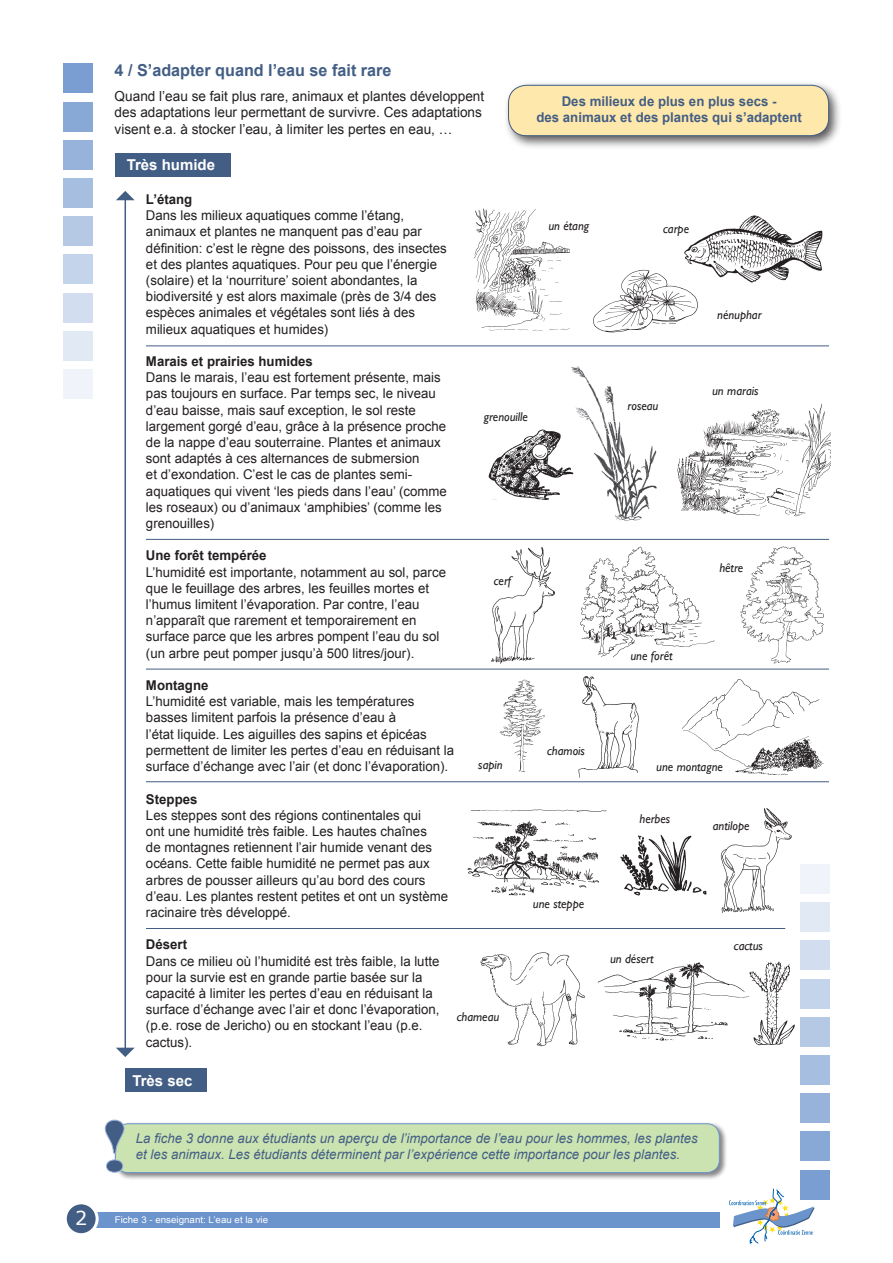
<style>
.page{position:relative;width:893px;height:1263px;background:#fff}
.page>*{position:absolute;margin:0;border:0;box-sizing:border-box;transform-origin:0 0}
.t1{font:19.2px "Verdana";color:#fff}
.t2{font:700 16.5px "Arial";color:#435e85}
.t3{font:700 15px "Arial";color:#fff}
.t4{font:13.8px/16.6px "Arial";color:#231f20}
.t5{font:13.5px/16.2px "Arial";color:#231f20}
.t6{font:italic 13.5px/16.2px "Arial";color:#435e85}
.t7{font:700 13.5px "Arial";color:#231f20}
.t8{font:700 13.5px/16.2px "Arial";color:#435e85;text-align:center}
.t9{font:italic 12.75px "Gill Sans";color:#231f20}
.t10{font:9.3px "Arial";color:#fff;scale:1.05 1}
</style>
<div class="page">
<div style="left:86px;top:1213px;width:634px;height:15px;background:#6b93cc"></div>
<div style="left:800px;top:864px;width:29px;height:29px;background:#f0f4fa"></div>
<div style="left:800px;top:902px;width:29px;height:29px;background:#e1e9f5"></div>
<div style="left:800px;top:941px;width:29px;height:29px;background:#d2deef"></div>
<div style="left:800px;top:979px;width:29px;height:29px;background:#c4d4ea"></div>
<div style="left:800px;top:1017px;width:29px;height:29px;background:#b5c9e5"></div>
<div style="left:800px;top:1055px;width:29px;height:29px;background:#a6bee0"></div>
<div style="left:800px;top:1093px;width:29px;height:29px;background:#97b3db"></div>
<div style="left:800px;top:1131px;width:29px;height:30px;background:#88a8d6"></div>
<div style="left:800px;top:1170px;width:29px;height:29px;background:#7a9ed1"></div>
<div style="left:64px;top:370px;width:29px;height:29px;background:#f0f4fa"></div>
<div style="left:64px;top:332px;width:29px;height:29px;background:#e1e9f5"></div>
<div style="left:64px;top:293px;width:29px;height:29px;background:#d2deef"></div>
<div style="left:64px;top:255px;width:29px;height:29px;background:#c4d4ea"></div>
<div style="left:64px;top:217px;width:29px;height:29px;background:#b5c9e5"></div>
<div style="left:64px;top:179px;width:29px;height:29px;background:#a6bee0"></div>
<div style="left:64px;top:141px;width:29px;height:29px;background:#97b3db"></div>
<div style="left:64px;top:102px;width:29px;height:29px;background:#88a8d6"></div>
<div style="left:64px;top:64px;width:29px;height:29px;background:#7a9ed1"></div>
<div style="left:65px;top:1203px;width:32px;height:32px;background:#435e85;border-radius:50%"></div>
<div style="left:64px;top:1201px;width:35px;height:35px;border:3px solid #fff;border-radius:50%"></div>
<svg style="left:729px;top:1189px;width:86px;height:54px"></svg>
<div style="left:503px;top:80px;width:340px;height:69px;background:#231f20;opacity:.75"></div>
<div style="left:508px;top:85px;width:321px;height:51px;background:#ffe8ab;border-radius:18px"></div>
<div style="left:508px;top:85px;width:321px;height:51px;border:1px solid #405d84;border-radius:18px"></div>
<img style="left:474px;top:208px;width:95px;height:123px">
<img style="left:684px;top:215px;width:139px;height:67px">
<img style="left:593px;top:265px;width:108px;height:68px">
<img style="left:677px;top:403px;width:154px;height:114px">
<img style="left:571px;top:366px;width:86px;height:155px">
<img style="left:488px;top:428px;width:86px;height:72px">
<img style="left:491px;top:547px;width:64px;height:117px">
<img style="left:578px;top:676px;width:61px;height:102px">
<img style="left:682px;top:679px;width:141px;height:97px">
<img style="left:580px;top:546px;width:135px;height:112px">
<img style="left:740px;top:546px;width:84px;height:117px">
<img style="left:499px;top:679px;width:46px;height:93px">
<img style="left:480px;top:952px;width:105px;height:95px">
<img style="left:597px;top:962px;width:152px;height:79px">
<svg style="left:749px;top:961px;width:46px;height:84px"></svg>
<img style="left:720px;top:808px;width:72px;height:105px">
<img style="left:620px;top:834px;width:87px;height:62px">
<img style="left:467px;top:809px;width:140px;height:87px">
<hr style="left:125px;top:200px;width:1px;height:853px;background:#435e85">
<svg style="left:116px;top:191px;width:19px;height:9px"></svg>
<svg style="left:116px;top:1048px;width:19px;height:9px"></svg>
<div style="left:115px;top:153px;width:115px;height:24px;background:#435e85"></div>
<div style="left:125px;top:1068px;width:81px;height:24px;background:#435e85"></div>
<hr style="left:146px;top:345px;width:683px;height:1px;background:#435e85">
<hr style="left:146px;top:539px;width:683px;height:1px;background:#435e85">
<hr style="left:146px;top:669px;width:683px;height:1px;background:#435e85">
<hr style="left:146px;top:781px;width:683px;height:1px;background:#435e85">
<hr style="left:146px;top:928px;width:639px;height:1px;background:#435e85">
<div style="left:113px;top:1122px;width:614px;height:58px;background:#231f20;opacity:.55"></div>
<div style="left:115px;top:1124px;width:604px;height:48px;background:#cbe3b1;border-radius:13px"></div>
<div style="left:115px;top:1123px;width:605px;height:50px;border:1px solid #6b93cc;border-radius:13px"></div>
<svg style="left:104px;top:1119px;width:21px;height:54px"></svg>
<p class="t2" style="left:115px;top:59px;width:278px">4 / S’adapter quand l’eau se fait rare</p>
<p class="t4" style="left:115px;top:88px;width:371px">Quand l’eau se fait plus rare, animaux et plantes développent des adaptations leur permettant de survivre. Ces adaptations visent e.a. à stocker l’eau, à limiter les pertes en eau, …</p>
<p class="t3" style="left:127px;top:155px;width:90px">Très humide</p>
<p class="t8" style="left:536px;top:93px;width:267px">Des milieux de plus en plus secs -<br>des animaux et des plantes qui s’adaptent</p>
<p class="t7" style="left:146px;top:190px;width:48px">L’étang</p>
<p class="t5" style="left:146px;top:208px;width:302px">Dans les milieux aquatiques comme l’étang, animaux et plantes ne manquent pas d’eau par définition: c’est le règne des poissons, des insectes et des plantes aquatiques. Pour peu que l’énergie (solaire) et la ‘nourriture’ soient abondantes, la biodiversité y est alors maximale (près de 3/4 des espèces animales et végétales sont liés à des milieux aquatiques et humides)</p>
<p class="t7" style="left:146px;top:352px;width:168px">Marais et prairies humides</p>
<p class="t5" style="left:146px;top:370px;width:302px">Dans le marais, l’eau est fortement présente, mais pas toujours en surface. Par temps sec, le niveau d’eau baisse, mais sauf exception, le sol reste largement gorgé d’eau, grâce à la présence proche de la nappe d’eau souterraine. Plantes et animaux sont adaptés à ces alternances de submersion<br>et d’exondation. C’est le cas de plantes semi&shy;aquatiques qui vivent ‘les pieds dans l’eau’ (comme les roseaux) ou d’animaux ‘amphibies’ (comme les grenouilles)</p>
<p class="t7" style="left:146px;top:547px;width:122px">Une forêt tempérée</p>
<p class="t5" style="left:146px;top:564px;width:302px">L’humidité est importante, notamment au sol, parce que le feuillage des arbres, les feuilles mortes et l’humus limitent l’évaporation. Par contre, l’eau n’apparaît que rarement et temporairement en surface parce que les arbres pompent l’eau du sol (un arbre peut pomper jusqu’à 500 litres/jour).</p>
<p class="t7" style="left:146px;top:676px;width:64px">Montagne</p>
<p class="t5" style="left:146px;top:694px;width:310px">L’humidité est variable, mais les températures basses limitent parfois la présence d’eau à<br>l’état liquide. Les aiguilles des sapins et épicéas permettent de limiter les pertes d’eau en réduisant la surface d’échange avec l’air (et donc l’évaporation).</p>
<p class="t7" style="left:146px;top:790px;width:53px">Steppes</p>
<p class="t5" style="left:146px;top:807px;width:304px">Les steppes sont des régions continentales qui<br>ont une humidité très faible. Les hautes chaînes<br>de montagnes retiennent l’air humide venant des océans. Cette faible humidité ne permet pas aux arbres de pousser ailleurs qu’au bord des cours d’eau. Les plantes restent petites et ont un système racinaire très développé.</p>
<p class="t7" style="left:146px;top:935px;width:43px">Désert</p>
<p class="t5" style="left:146px;top:953px;width:295px">Dans ce milieu où l’humidité est très faible, la lutte pour la survie est en grande partie basée sur la capacité à limiter les pertes d’eau en réduisant la surface d’échange avec l’air et donc l’évaporation, (p.e. rose de Jericho) ou en stockant l’eau (p.e. cactus).</p>
<p class="t9" style="left:548px;top:219px;width:42px">un étang</p>
<p class="t9" style="left:484px;top:409px;width:46px">grenouille</p>
<p class="t9" style="left:494px;top:573px;width:19px">cerf</p>
<p class="t9" style="left:547px;top:743px;width:39px">chamois</p>
<p class="t9" style="left:478px;top:758px;width:26px">sapin</p>
<p class="t9" style="left:533px;top:896px;width:53px">une steppe</p>
<p class="t9" style="left:457px;top:1010px;width:44px">chameau</p>
<p class="t3" style="left:132px;top:1070px;width:62px">Très sec</p>
<p class="t9" style="left:663px;top:222px;width:27px">carpe</p>
<p class="t9" style="left:628px;top:399px;width:32px">roseau</p>
<p class="t9" style="left:717px;top:307px;width:46px">nénuphar</p>
<p class="t9" style="left:712px;top:384px;width:48px">un marais</p>
<p class="t9" style="left:630px;top:648px;width:44px">une forêt</p>
<p class="t9" style="left:719px;top:561px;width:25px">hêtre</p>
<p class="t9" style="left:656px;top:760px;width:68px">une montagne</p>
<p class="t9" style="left:639px;top:811px;width:32px">herbes</p>
<p class="t9" style="left:713px;top:819px;width:38px">antilope</p>
<p class="t9" style="left:610px;top:951px;width:45px">un désert</p>
<p class="t9" style="left:734px;top:938px;width:30px">cactus</p>
<p class="t6" style="left:136px;top:1130px;width:563px">La fiche 3 donne aux étudiants un aperçu de l’importance de l’eau pour les hommes, les plantes et les animaux. Les étudiants déterminent par l’expérience cette importance pour les plantes.</p>
<h1 class="t1" style="left:75px;top:1205px;width:14px">2</h1>
<p class="t10" style="left:115px;top:1214px;width:148px">Fiche 3 - enseignant: L’eau et la vie</p>
</div>
